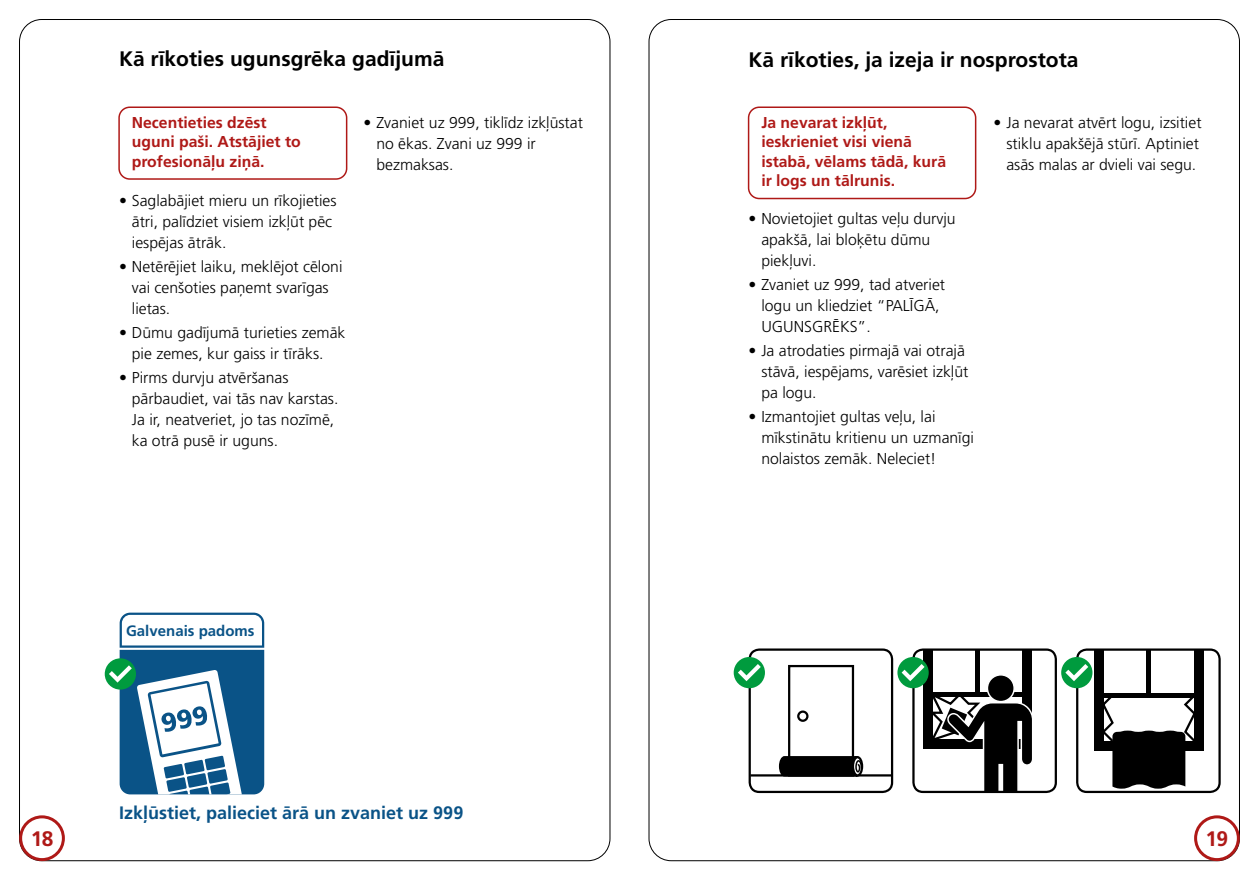
<style>
.page{position:relative;width:1259px;height:893px;background:#fff}
.page>*{position:absolute;margin:0;border:0;box-sizing:border-box;transform-origin:0 0}
.Heading_1_span_colum{font:700 21px "Frutiger LT Pro";color:#000}
.t1{font:700 21px "Frutiger LT Pro";color:#af1917}
.t2{font:700 18px "Frutiger LT Pro";color:#0a5387}
.t3{font:300 15.75px/21px "Frutiger LT Pro";color:#000}
.Box_RED_border{font:700 15.75px/19.5px "Frutiger LT Pro";color:#af1917}
.t4{font:700 15px "Frutiger LT Std";color:#0a5387}
</style>
<div class="page">
<div style="left:748px;top:106px;width:228px;height:93px;border:2px solid #af1917;border-radius:11px"></div>
<svg style="left:733px;top:657px;width:32px;height:31px"></svg>
<svg style="left:738px;top:648px;width:155px;height:145px"></svg>
<svg style="left:897px;top:657px;width:31px;height:31px"></svg>
<svg style="left:901px;top:648px;width:156px;height:145px"></svg>
<div style="left:1061px;top:657px;width:31px;height:31px;background:#009b3e;border-radius:50%"></div>
<svg style="left:1065px;top:648px;width:155px;height:145px"></svg>
<div style="left:118px;top:106px;width:229px;height:74px;border:2px solid #af1917;border-radius:11px"></div>
<div style="left:105px;top:658px;width:31px;height:32px;background:#009b3e;border-radius:50%"></div>
<svg style="left:109px;top:613px;width:155px;height:181px"></svg>
<div style="left:19px;top:815px;width:46px;height:46px;border:3px solid #af1917;border-radius:50%"></div>
<div style="left:1194px;top:815px;width:45px;height:46px;border:3px solid #af1917;border-radius:50%"></div>
<h1 class="Heading_1_span_colum" style="left:119px;top:46px;width:327px">Kā rīkoties ugunsgrēka gadījumā</h1>
<p class="Box_RED_border" style="left:132px;top:112px;width:170px">Necentieties dzēst uguni paši. Atstājiet to profesionāļu ziņā.</p>
<p class="t3" style="left:132px;top:190px;width:206px;text-indent:-13px">• Saglabājiet mieru un rīkojieties ātri, palīdziet visiem izkļūt pēc iespējas ātrāk.</p>
<p class="t3" style="left:132px;top:256px;width:212px;text-indent:-13px">• Netērējiet laiku, meklējot cēloni vai cenšoties paņemt svarīgas lietas.</p>
<p class="t3" style="left:119px;top:322px;width:228px;text-align:center">• Dūmu gadījumā turieties zemāk pie zemes, kur gaiss ir tīrāks.</p>
<p class="t3" style="left:132px;top:367px;width:208px;text-indent:-13px">• Pirms durvju atvēršanas pārbaudiet, vai tās nav karstas.<br>Ja ir, neatveriet, jo tas nozīmē, ka otrā pusē ir uguns.</p>
<p class="t3" style="left:376px;top:112px;width:208px;text-indent:-13px">• Zvaniet uz 999, tiklīdz izkļūstat no ēkas. Zvani uz 999 ir bezmaksas.</p>
<p class="t4" style="left:126px;top:622px;width:130px">Galvenais padoms</p>
<p class="t2" style="left:119px;top:802px;width:346px">Izkļūstiet, palieciet ārā un zvaniet uz 999</p>
<h1 class="Heading_1_span_colum" style="left:748px;top:47px;width:331px">Kā rīkoties, ja izeja ir nosprostota</h1>
<p class="Box_RED_border" style="left:761px;top:112px;width:186px">Ja nevarat izkļūt, ieskrieniet visi vienā istabā, vēlams tādā, kurā ir logs un tālrunis.</p>
<p class="t3" style="left:761px;top:208px;width:196px;text-indent:-13px">• Novietojiet gultas veļu durvju apakšā, lai bloķētu dūmu piekļuvi.</p>
<p class="t3" style="left:761px;top:274px;width:185px;text-indent:-13px">• Zvaniet uz 999, tad atveriet logu un kliedziet “PALĪGĀ,<br>UGUNSGRĒKS”.</p>
<p class="t3" style="left:761px;top:340px;width:209px;text-indent:-13px">• Ja atrodaties pirmajā vai otrajā stāvā, iespējams, varēsiet izkļūt pa logu.</p>
<p class="t3" style="left:761px;top:406px;width:214px;text-indent:-13px">• Izmantojiet gultas veļu, lai mīkstinātu kritienu un uzmanīgi nolaistos zemāk. Neleciet!</p>
<p class="t3" style="left:1006px;top:112px;width:197px;text-indent:-13px">• Ja nevarat atvērt logu, izsitiet stiklu apakšējā stūrī. Aptiniet asās malas ar dvieli vai segu.</p>
<h1 class="t1" style="left:31px;top:826px;width:24px">18</h1>
<h1 class="t1" style="left:1205px;top:826px;width:24px">19</h1>
</div>
